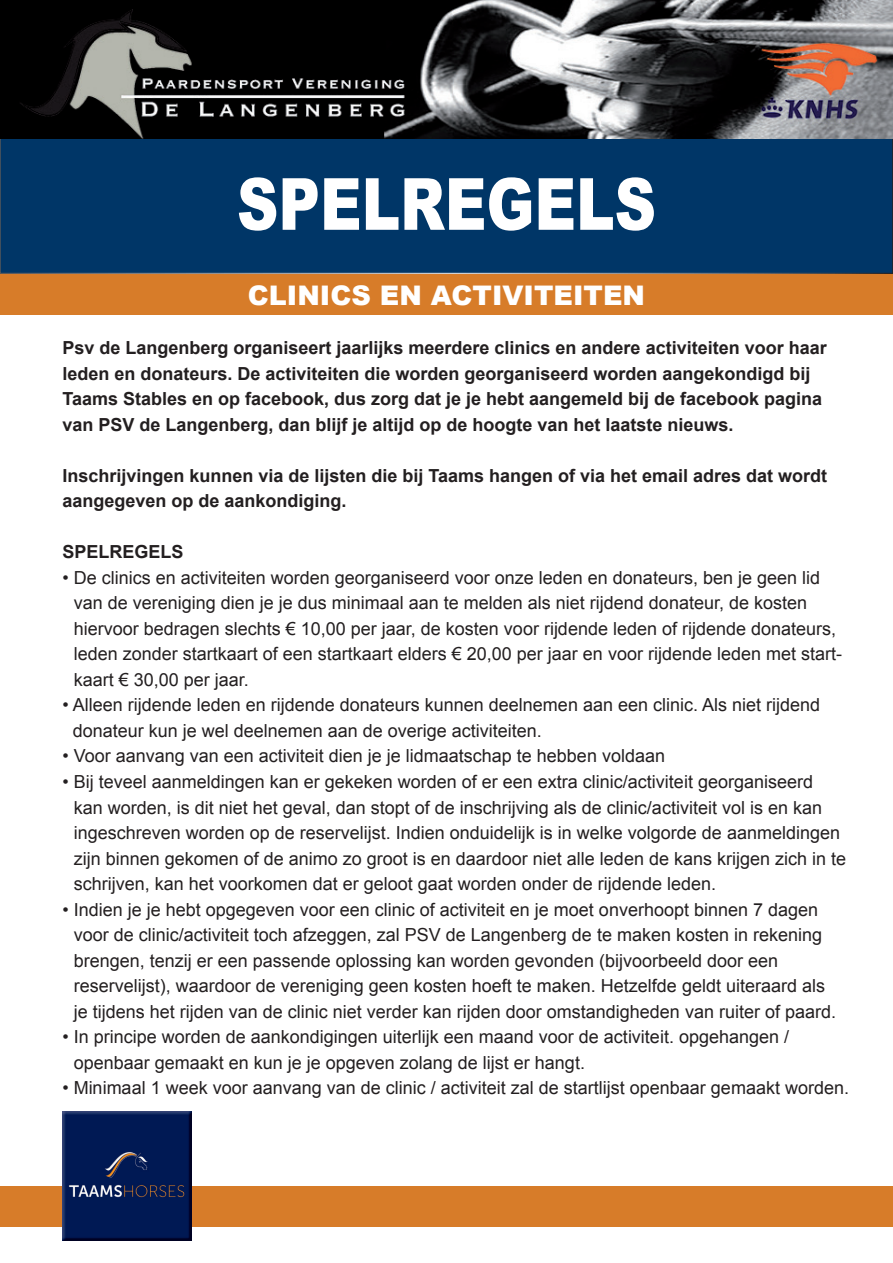
<style>
.page{position:relative;width:893px;height:1263px;background:#fff}
.page>*{position:absolute;margin:0;border:0;box-sizing:border-box;transform-origin:0 0}
.t1{font:900 72px "Arial";color:#fff;scale:.8 1}
.t2{font:900 27px "Arial";color:#fff}
.t3{font:18px/25.5px "Arial";color:#231f20}
.t4{font:700 18px/25.5px "Arial";color:#231f20}
</style>
<div class="page">
<div style="left:0;top:138px;width:893px;height:136px;background:#003667"></div>
<div style="left:0;top:274px;width:893px;height:41px;background:#d77c29"></div>
<div style="left:0;top:1186px;width:893px;height:40px;background:#d77c29"></div>
<img style="left:62px;top:1111px;width:129px;height:129px">
<img style="left:0;top:0;width:893px;height:138px">
<h1 class="t1" style="left:237px;top:152px;width:525px">SPELREGELS</h1>
<h2 class="t2" style="left:248px;top:276px;width:399px">CLINICS EN ACTIVITEITEN</h2>
<p class="t4" style="left:62px;top:336px;width:766px">Psv de Langenberg organiseert jaarlijks meerdere clinics en andere activiteiten voor haar leden en donateurs. De activiteiten die worden georganiseerd worden aangekondigd bij Taams Stables en op facebook, dus zorg dat je je hebt aangemeld bij de facebook pagina van PSV de Langenberg, dan blijf je altijd op de hoogte van het laatste nieuws.</p>
<p class="t4" style="left:62px;top:463px;width:766px">Inschrijvingen kunnen via de lijsten die bij Taams hangen of via het email adres dat wordt aangegeven op de aankondiging.</p>
<p class="t4" style="left:62px;top:540px;width:123px">SPELREGELS</p>
<p class="t3" style="left:74px;top:565px;width:770px;text-indent:-11px">• De clinics en activiteiten worden georganiseerd voor onze leden en donateurs, ben je geen lid van de vereniging dien je je dus minimaal aan te melden als niet rijdend donateur, de kosten hiervoor bedragen slechts € 10,00 per jaar, de kosten voor rijdende leden of rijdende donateurs, leden zonder startkaart of een startkaart elders € 20,00 per jaar en voor rijdende leden met start&shy;kaart € 30,00 per jaar.</p>
<p class="t3" style="left:73px;top:692px;width:749px;text-indent:-10px">• Alleen rijdende leden en rijdende donateurs kunnen deelnemen aan een clinic. Als niet rijdend donateur kun je wel deelnemen aan de overige activiteiten.</p>
<p class="t3" style="left:62px;top:744px;width:604px">• Voor aanvang van een activiteit dien je je lidmaatschap te hebben voldaan</p>
<p class="t3" style="left:74px;top:769px;width:774px;text-indent:-11px">• Bij teveel aanmeldingen kan er gekeken worden of er een extra clinic/activiteit georganiseerd kan worden, is dit niet het geval, dan stopt of de inschrijving als de clinic/activiteit vol is en kan ingeschreven worden op de reservelijst. Indien onduidelijk is in welke volgorde de aanmeldingen zijn binnen gekomen of de animo zo groot is en daardoor niet alle leden de kans krijgen zich in te schrijven, kan het voorkomen dat er geloot gaat worden onder de rijdende leden.</p>
<p class="t3" style="left:74px;top:897px;width:764px;text-indent:-11px">• Indien je je hebt opgegeven voor een clinic of activiteit en je moet onverhoopt binnen 7 dagen voor de clinic/activiteit toch afzeggen, zal PSV de Langenberg de te maken kosten in rekening brengen, tenzij er een passende oplossing kan worden gevonden (bijvoorbeeld door een reservelijst), waardoor de vereniging geen kosten hoeft te maken. Hetzelfde geldt uiteraard als je tijdens het rijden van de clinic niet verder kan rijden door omstandigheden van ruiter of paard.</p>
<p class="t3" style="left:74px;top:1024px;width:717px;text-indent:-11px">• In principe worden de aankondigingen uiterlijk een maand voor de activiteit. opgehangen / openbaar gemaakt en kun je je opgeven zolang de lijst er hangt.</p>
<p class="t3" style="left:62px;top:1075px;width:788px">• Minimaal 1 week voor aanvang van de clinic / activiteit zal de startlijst openbaar gemaakt worden.</p>
</div>
